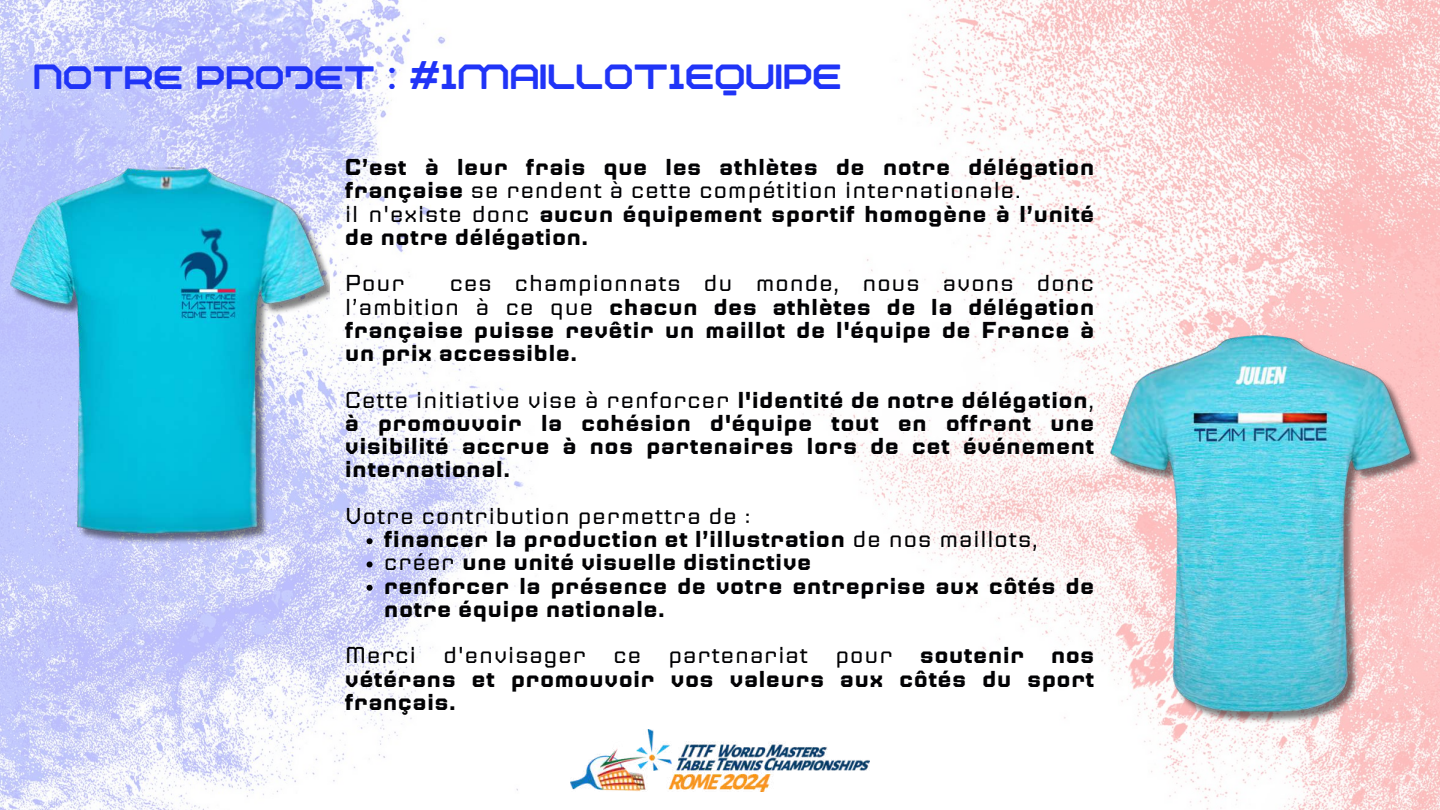
<style>
.page{position:relative;width:1440px;height:810px;background:#fff}
.page>*{position:absolute;margin:0;border:0;box-sizing:border-box;transform-origin:0 0}
.t1{font:500 49px "TT RQND Pro Beta";color:#2034f7}
.t2{font:700 23px/23.2px "Jaturat";letter-spacing:.015em;color:#020204;text-align:justify}
.t3{font:23px "Jaturat";letter-spacing:.015em;color:#020204}
.s1{font-weight:400}
</style>
<div class="page">
<img style="left:0;top:0;width:1440px;height:810px">
<img style="left:570px;top:729px;width:300px;height:63px">
<img style="left:10px;top:166px;width:320px;height:378px">
<img style="left:1110px;top:333px;width:310px;height:396px">
<svg style="left:367px;top:538px;width:6px;height:6px"></svg>
<svg style="left:367px;top:561px;width:6px;height:6px"></svg>
<svg style="left:367px;top:585px;width:6px;height:6px"></svg>
<h1 class="t1" style="left:33px;top:40px;width:810px">Notre projet : #1MAILLOT1EQUIPE</h1>
<p class="t2" style="left:345px;top:157px;width:751px;text-align:left">C’est à leur frais que les athlètes de notre délégation française <span class="s1">se rendent à cette compétition internationale.<br>il n'existe donc</span> aucun équipement sportif homogène à l’unité de notre délégation.</p>
<p class="t3" style="left:345px;top:273px;width:62px">Pour</p>
<p class="t2" style="left:345px;top:273px;width:751px;text-indent:105px"><span class="s1">ces championnats du monde, nous avons donc l’ambition à ce que</span> chacun des athlètes de la délégation française puisse revêtir un maillot de l'équipe de France à un prix accessible.</p>
<p class="t2" style="left:345px;top:389px;width:751px"><span class="s1">Cette initiative vise à renforcer</span> l'identité de notre délégation<span class="s1">, </span>à promouvoir la cohésion d'équipe tout en offrant une visibilité accrue à nos partenaires lors de cet événement international.</p>
<p class="t3" style="left:345px;top:506px;width:407px">Votre contribution permettra de :</p>
<p class="t2" style="left:384px;top:529px;width:712px;text-align:left">financer la production et l’illustration <span class="s1">de nos maillots, créer</span> une unité visuelle distinctive<br>renforcer la présence de votre entreprise aux côtés de notre équipe nationale.</p>
<p class="t2" style="left:345px;top:645px;width:751px"><span class="s1">Merci d'envisager ce partenariat pour</span> soutenir nos vétérans et promouvoir vos valeurs aux côtés du sport français.</p>
</div>
